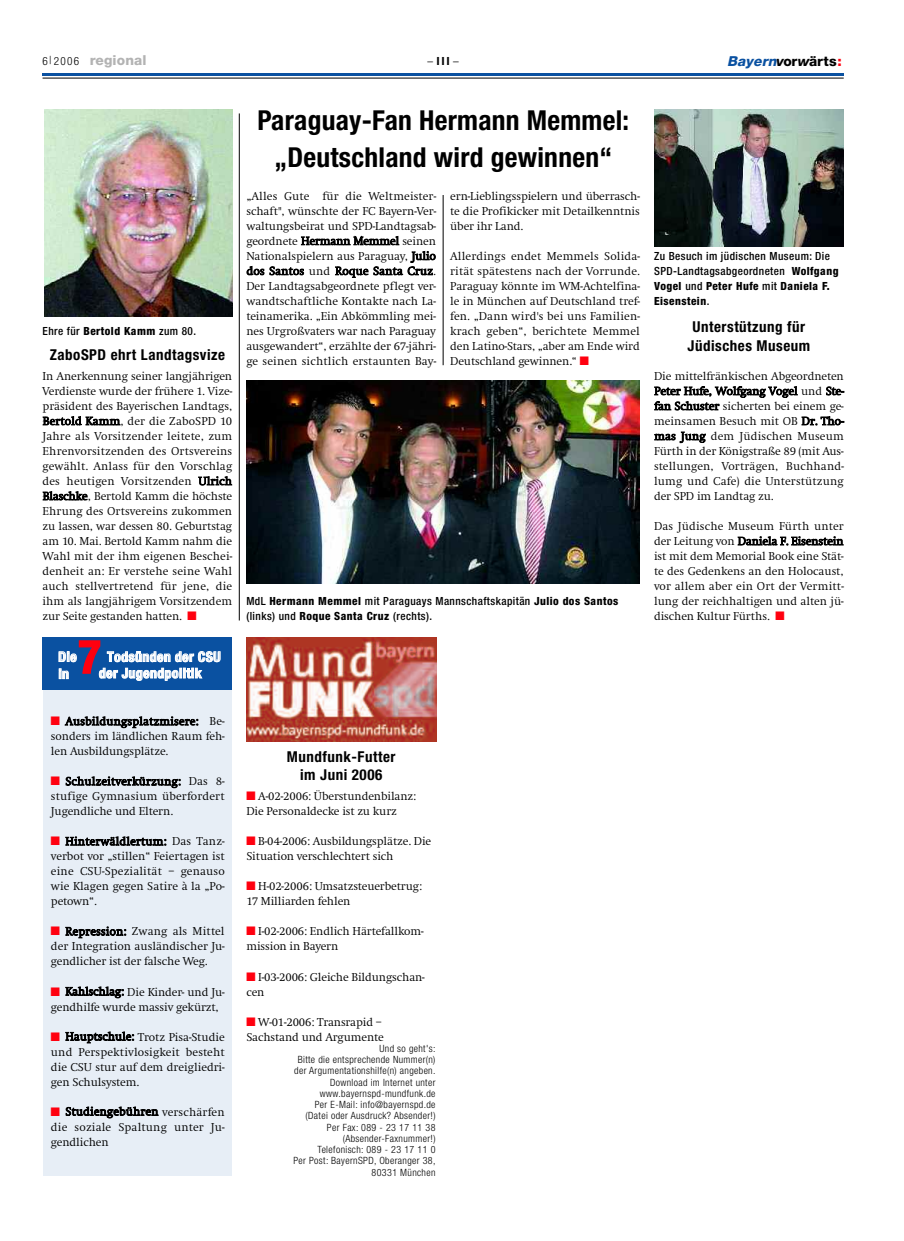
<style>
.page{position:relative;width:904px;height:1241px;background:#fff}
.page>*{position:absolute;margin:0;border:0;box-sizing:border-box;transform-origin:0 0}
.t1{font:700 condensed 46.25px "Helvetica Neue";color:#ff000f}
.t2{font:700 condensed 27.5px/37.5px "Helvetica Neue";letter-spacing:.01em;color:#000;text-align:center}
.t3{font:700 condensed 15px/18.8px "Helvetica Neue";letter-spacing:.035em;color:#000;text-align:center}
.t4{font:700 condensed 13.75px "Helvetica Neue";letter-spacing:.03em;color:#fff}
.t5{font:800 13.75px "Helvetica Logo VW";letter-spacing:-.005em;color:#000}
.t6{font:800 13.75px "Helvetica Neue";letter-spacing:.01em;color:#b3b3b3}
.t7{font:300 11.88px/15px "Swift EF";letter-spacing:-.01em;color:#000;text-align:justify}
.t8{font:500 condensed 11.25px/15px "Helvetica Neue";letter-spacing:.04em;color:#000}
.t9{font:700 11.25px "Helvetica Neue";color:#000}
.t10{font:300 condensed 10px/11.2px "Helvetica Neue";letter-spacing:.04em;color:#000;text-align:right}
.s1{font-weight:300;font-stretch:condensed;font-size:11.25px;color:#000}
.s2{font-weight:300}
.s3{font-style:italic;color:#0a51a1}
.s4{color:#ff000f}
.s5{font-weight:800}
.s6{font-family:"Monotype Sorts";font-weight:400;color:#ff000f}
</style>
<div class="page">
<hr style="left:43px;top:78px;width:800px;height:1px;background:#000">
<hr style="left:43px;top:73px;width:800px;height:3px;background:#0a51a1">
<img style="left:246px;top:637px;width:190px;height:104px">
<div style="left:43px;top:667px;width:189px;height:508px;background:#e7eef6"></div>
<div style="left:43px;top:637px;width:189px;height:53px;background:#0a51a1"></div>
<img style="left:44px;top:110px;width:188px;height:206px">
<img style="left:246px;top:380px;width:394px;height:203px">
<img style="left:654px;top:110px;width:189px;height:136px">
<hr style="left:239px;top:113px;width:1px;height:507px;background:#000">
<hr style="left:443px;top:195px;width:1px;height:170px;background:#000">
<p class="t6" style="left:43px;top:55px;width:106px"><span class="s1">6| 2006</span> regional</p>
<p class="t9" style="left:427px;top:57px;width:33px"><span class="s2">–</span>III<span class="s2">–</span></p>
<p class="t5" style="left:727px;top:56px;width:116px"><span class="s3">Bayern</span>vorwärts<span class="s4">:</span></p>
<p class="t8" style="left:43px;top:324px;width:155px">Ehre für <span class="s5">Bertold Kamm</span> zum 80.</p>
<p class="t3" style="left:50px;top:346px;width:177px">ZaboSPD ehrt Landtagsvize</p>
<p class="t7" style="left:43px;top:369px;width:191px">In Anerkennung seiner langjährigen Verdienste wurde der frühere 1. Vize&shy;präsident des Bayerischen Landtags, Bertold Kamm, der die ZaboSPD 10<br>Jahre als Vorsitzender leitete, zum Ehrenvorsitzenden des Ortsvereins gewählt. Anlass für den Vorschlag des heutigen Vorsitzenden Ulrich Blaschke, Bertold Kamm die höchste Ehrung des Ortsvereins zukommen zu lassen, war dessen 80. Geburtstag am 10. Mai. Bertold Kamm nahm die Wahl mit der ihm eigenen Beschei&shy;denheit an: Er verstehe seine Wahl auch stellvertretend für jene, die ihm als langjährigem Vorsitzendem zur Seite gestanden hatten. <span class="s6">■</span></p>
<h1 class="t1" style="left:78px;top:640px;width:24px">7</h1>
<p class="t4" style="left:58px;top:651px;width:20px">Die</p>
<p class="t4" style="left:107px;top:651px;width:115px">Todsünden der CSU</p>
<p class="t4" style="left:99px;top:668px;width:104px">der Jugendpolitik</p>
<p class="t4" style="left:58px;top:668px;width:12px">in</p>
<h2 class="t2" style="left:257px;top:103px;width:373px">Paraguay-Fan Hermann Memmel: „Deutschland wird gewinnen“</h2>
<p class="t7" style="left:246px;top:189px;width:191px">„Alles Gute für die Weltmeister&shy;schaft", wünschte der FC Bayern-Ver&shy;waltungsbeirat und SPD-Landtagsab&shy;geordnete Hermann Memmel seinen Nationalspielern aus Paraguay, Julio dos Santos und Roque Santa Cruz.<br>Der Landtagsabgeordnete pflegt ver&shy;wandtschaftliche Kontakte nach La&shy;teinamerika. „Ein Abkömmling mei&shy;nes Urgroßvaters war nach Paraguay ausgewandert“, erzählte der 67-jähri&shy;ge seinen sichtlich erstaunten Bay-</p>
<p class="t7" style="left:450px;top:189px;width:191px">ern-Lieblingsspielern und überrasch&shy;te die Profikicker mit Detailkenntnis über ihr Land.</p>
<p class="t7" style="left:450px;top:249px;width:191px">Allerdings endet Memmels Solida&shy;rität spätestens nach der Vorrunde.<br>Paraguay könnte im WM-Achtelfina&shy;le in München auf Deutschland tref&shy;fen. „Dann wird's bei uns Familien&shy;krach geben“, berichtete Memmel den Latino-Stars, „aber am Ende wird Deutschland gewinnen.“ <span class="s6">■</span></p>
<p class="t8" style="left:246px;top:594px;width:373px">MdL <span class="s5">Hermann Memmel</span> mit Paraguays Mannschaftskapitän <span class="s5">Julio dos Santos </span>(links) und <span class="s5">Roque Santa Cruz</span> (rechts).</p>
<p class="t8" style="left:654px;top:249px;width:186px">Zu Besuch im jüdischen Museum: Die<br>SPD-Landtagsabgeordneten <span class="s5">Wolfgang<br>Vogel</span> und <span class="s5">Peter Hufe</span> mit <span class="s5">Daniela F.<br>Eisenstein</span>.</p>
<p class="t3" style="left:687px;top:318px;width:124px">Unterstützung für<br>Jüdisches Museum</p>
<p class="t7" style="left:654px;top:369px;width:191px">Die mittelfränkischen Abgeordneten Peter Hufe, Wolfgang Vogel und Ste&shy;fan Schuster sicherten bei einem ge&shy;meinsamen Besuch mit OB Dr. Tho&shy;mas Jung dem Jüdischen Museum Fürth in der Königstraße 89 (mit Aus&shy;stellungen, Vorträgen, Buchhand&shy;lumg und Cafe) die Unterstützung der SPD im Landtag zu.</p>
<p class="t7" style="left:654px;top:519px;width:191px">Das Jüdische Museum Fürth unter der Leitung von Daniela F. Eisenstein ist mit dem Memorial Book eine Stät&shy;te des Gedenkens an den Holocaust, vor allem aber ein Ort der Vermitt&shy;lung der reichhaltigen und alten jü&shy;dischen Kultur Fürths. <span class="s6">■</span></p>
<p class="t7" style="left:51px;top:714px;width:175px"><span class="s6">■</span> Ausbildungsplatzmisere: Be&shy;sonders im ländlichen Raum feh&shy;len Ausbildungsplätze.</p>
<p class="t7" style="left:51px;top:774px;width:175px"><span class="s6">■</span> Schulzeitverkürzung: Das 8- stufige Gymnasium überfordert Jugendliche und Eltern.</p>
<p class="t7" style="left:51px;top:834px;width:175px"><span class="s6">■</span> Hinterwäldlertum: Das Tanz&shy;verbot vor „stillen“ Feiertagen ist eine CSU-Spezialität – genauso wie Klagen gegen Satire à la „Po&shy;petown“.</p>
<p class="t7" style="left:51px;top:924px;width:175px"><span class="s6">■</span> Repression: Zwang als Mittel der Integration ausländischer Ju&shy;gendlicher ist der falsche Weg.</p>
<p class="t7" style="left:51px;top:984px;width:175px"><span class="s6">■</span> Kahlschlag: Die Kinder- und Ju&shy;gendhilfe wurde massiv gekürzt,</p>
<p class="t7" style="left:51px;top:1029px;width:175px"><span class="s6">■</span> Hauptschule: Trotz Pisa-Studie und Perspektivlosigkeit besteht die CSU stur auf dem dreigliedri&shy;gen Schulsystem.</p>
<p class="t7" style="left:51px;top:1104px;width:175px"><span class="s6">■</span> Studiengebühren verschärfen die soziale Spaltung unter Ju&shy;gendlichen</p>
<p class="t3" style="left:287px;top:748px;width:110px">Mundfunk-Futter im Juni 2006</p>
<p class="t7" style="left:246px;top:789px;width:171px"><span class="s6">■</span> A-02-2006: Überstundenbilanz:<br>Die Personaldecke ist zu kurz</p>
<p class="t7" style="left:246px;top:834px;width:186px"><span class="s6">■</span> B-04-2006: Ausbildungsplätze. Die<br>Situation verschlechtert sich</p>
<p class="t7" style="left:246px;top:879px;width:177px"><span class="s6">■</span> H-02-2006: Umsatzsteuerbetrug:<br>17 Milliarden fehlen</p>
<p class="t7" style="left:246px;top:924px;width:179px"><span class="s6">■</span> I-02-2006: Endlich Härtefallkom&shy;mission in Bayern</p>
<p class="t7" style="left:246px;top:969px;width:180px"><span class="s6">■</span> I-03-2006: Gleiche Bildungschan&shy;cen</p>
<p class="t7" style="left:246px;top:1014px;width:139px"><span class="s6">■</span> W-01-2006: Transrapid –<br>Sachstand und Argumente</p>
<p class="t10" style="left:293px;top:1043px;width:144px">Und so geht's:<br>Bitte die entsprechende Nummer(n) der Argumentationshilfe(n) angeben.<br>Download im Internet unter www.bayernspd-mundfunk.de<br>Per E-Mail: info@bayernspd.de (Datei oder Ausdruck? Absender!)<br>Per Fax: 089 - 23 17 11 38 (Absender-Faxnummer!)<br>Telefonisch: 089 - 23 17 11 0<br>Per Post: BayernSPD, Oberanger 38,<br>80331 München</p>
</div>
